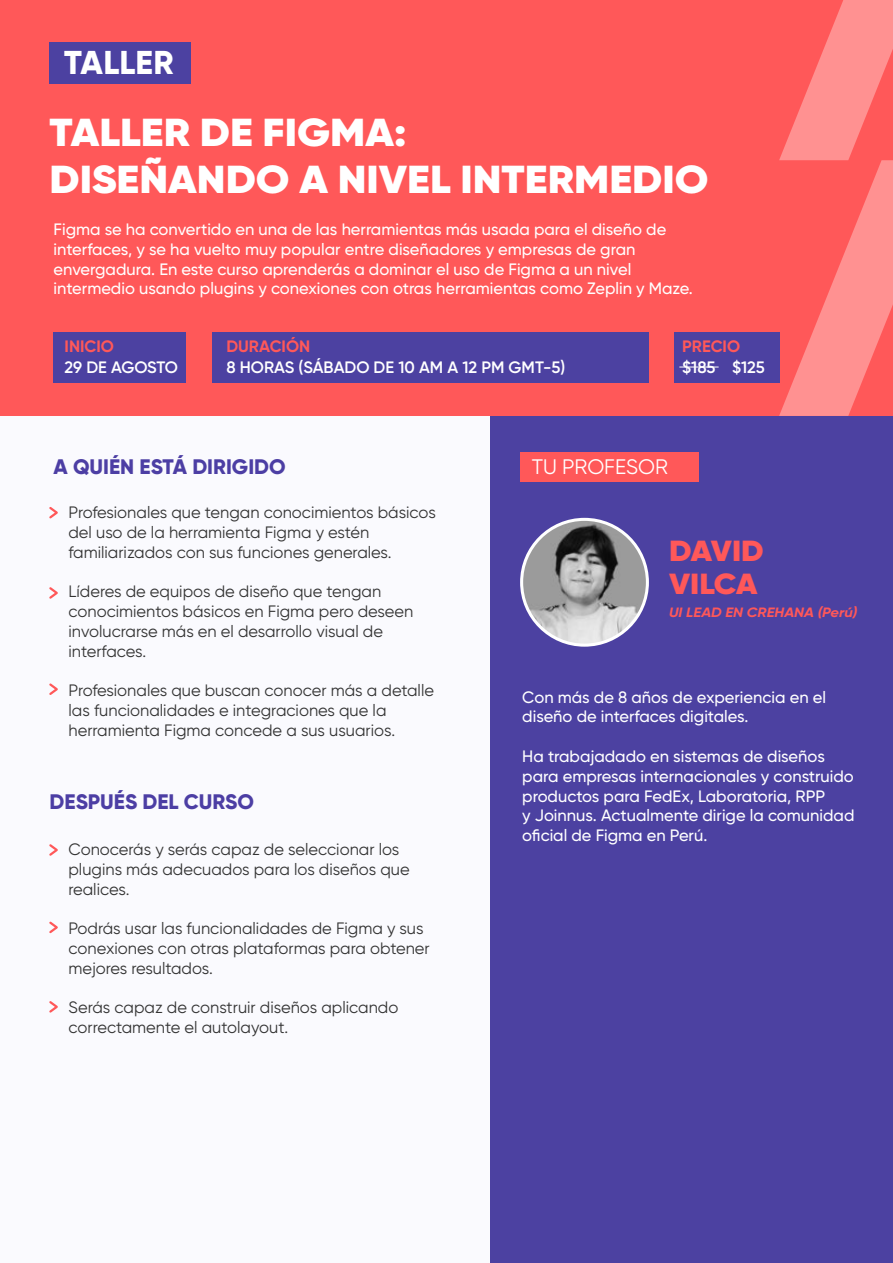
<style>
.page{position:relative;width:893px;height:1263px;background:#fff}
.page>*{position:absolute;margin:0;border:0;box-sizing:border-box;transform-origin:0 0}
.t1{font:900 39px/46.5px "Gilroy";color:#fff;scale:1.09 1}
.t2{font:800 33px "Gilroy";letter-spacing:.01em;color:#fff}
.t3{font:900 29.1px/33px "Gilroy";letter-spacing:-.005em;color:#ff5859;scale:1.09 1}
.t4{font:800 21px "Gilroy";color:#4c3ea4}
.t5{font:21px "Gilroy";color:#fff}
.t6{font:16.5px/19.8px "Gilroy";color:#333}
.t7{font:500 16.5px/19.8px "Gilroy";color:#fff}
.t8{font:600 16.5px "Gilroy";color:#fff}
.t9{font:700 16.5px "Gilroy";color:#ff5859}
.t10{font:600 16.5px "Gilroy";letter-spacing:-.025em;color:#fff}
.t11{font:italic 700 13.5px "Gilroy";color:#ff5859;scale:1.09 1}
</style>
<div class="page">
<div style="left:0;top:416px;width:491px;height:847px;background:#fafafe"></div>
<div style="left:491px;top:416px;width:402px;height:847px;background:#4c41a1"></div>
<svg style="left:520px;top:518px;width:129px;height:129px"></svg>
<div style="left:520px;top:452px;width:179px;height:30px;background:#ff5859"></div>
<div style="left:0;top:0;width:893px;height:416px;background:#ff5859"></div>
<div style="left:50px;top:42px;width:141px;height:41px;background:#4c41a1"></div>
<div style="left:54px;top:332px;width:132px;height:50px;background:#4c41a1"></div>
<div style="left:213px;top:332px;width:436px;height:50px;background:#4c41a1"></div>
<div style="left:674px;top:332px;width:105px;height:50px;background:#4c41a1"></div>
<svg style="left:779px;top:0;width:114px;height:416px"></svg>
<svg style="left:49px;top:507px;width:9px;height:12px"></svg>
<svg style="left:49px;top:587px;width:9px;height:12px"></svg>
<svg style="left:49px;top:683px;width:9px;height:12px"></svg>
<svg style="left:49px;top:844px;width:9px;height:12px"></svg>
<svg style="left:49px;top:921px;width:9px;height:13px"></svg>
<svg style="left:49px;top:1001px;width:9px;height:12px"></svg>
<hr style="left:679px;top:367px;width:40px;height:1px;background:#fff">
<img style="left:523px;top:521px;width:123px;height:123px;border-radius:61px">
<h2 class="t2" style="left:64px;top:42px;width:111px">TALLER</h2>
<h1 class="t1" style="left:50px;top:109px;width:606px">TALLER DE FIGMA:<br>DISEÑANDO A NIVEL INTERMEDIO</h1>
<p class="t7" style="left:54px;top:219px;width:641px">Figma se ha convertido en una de las herramientas más usada para el diseño de interfaces, y se ha vuelto muy popular entre diseñadores y empresas de gran envergadura. En este curso aprenderás a dominar el uso de Figma a un nivel intermedio usando plugins y conexiones con otras herramientas como Zeplin y Maze.</p>
<p class="t9" style="left:65px;top:336px;width:51px">INICIO</p>
<p class="t10" style="left:65px;top:357px;width:115px">29 DE AGOSTO</p>
<p class="t9" style="left:226px;top:336px;width:85px">DURACIÓN</p>
<p class="t8" style="left:226px;top:357px;width:340px">8 HORAS (SÁBADO DE 10 AM A 12 PM GMT-5)</p>
<p class="t9" style="left:682px;top:336px;width:59px">PRECIO</p>
<p class="t8" style="left:682px;top:357px;width:84px">$185 $125</p>
<p class="t4" style="left:54px;top:454px;width:234px">A QUIÉN ESTÁ DIRIGIDO</p>
<p class="t5" style="left:532px;top:454px;width:138px">TU PROFESOR</p>
<p class="t6" style="left:68px;top:502px;width:369px">Profesionales que tengan conocimientos básicos del uso de la herramienta Figma y estén familiarizados con sus funciones generales.</p>
<p class="t6" style="left:68px;top:581px;width:346px">Líderes de equipos de diseño que tengan conocimientos básicos en Figma pero deseen involucrarse más en el desarrollo visual de interfaces.</p>
<p class="t6" style="left:68px;top:680px;width:367px">Profesionales que buscan conocer más a detalle las funcionalidades e integraciones que la herramienta Figma concede a sus usuarios.</p>
<p class="t4" style="left:50px;top:788px;width:206px">DESPUÉS DEL CURSO</p>
<p class="t6" style="left:68px;top:839px;width:343px">Conocerás y serás capaz de seleccionar los plugins más adecuados para los diseños que realices.</p>
<p class="t6" style="left:68px;top:918px;width:363px">Podrás usar las funcionalidades de Figma y sus conexiones con otras plataformas para obtener mejores resultados.</p>
<p class="t6" style="left:68px;top:997px;width:331px">Serás capaz de construir diseños aplicando correctamente el autolayout.</p>
<h3 class="t3" style="left:669px;top:534px;width:88px">DAVID<br>VILCA</h3>
<p class="t11" style="left:669px;top:604px;width:174px">UI LEAD EN CREHANA (Perú)</p>
<p class="t7" style="left:522px;top:687px;width:305px">Con más de 8 años de experiencia en el diseño de interfaces digitales.</p>
<p class="t7" style="left:522px;top:746px;width:334px">Ha trabajadado en sistemas de diseños para empresas internacionales y construido productos para FedEx, Laboratoria, RPP<br>y Joinnus. Actualmente dirige la comunidad oficial de Figma en Perú.</p>
</div>
